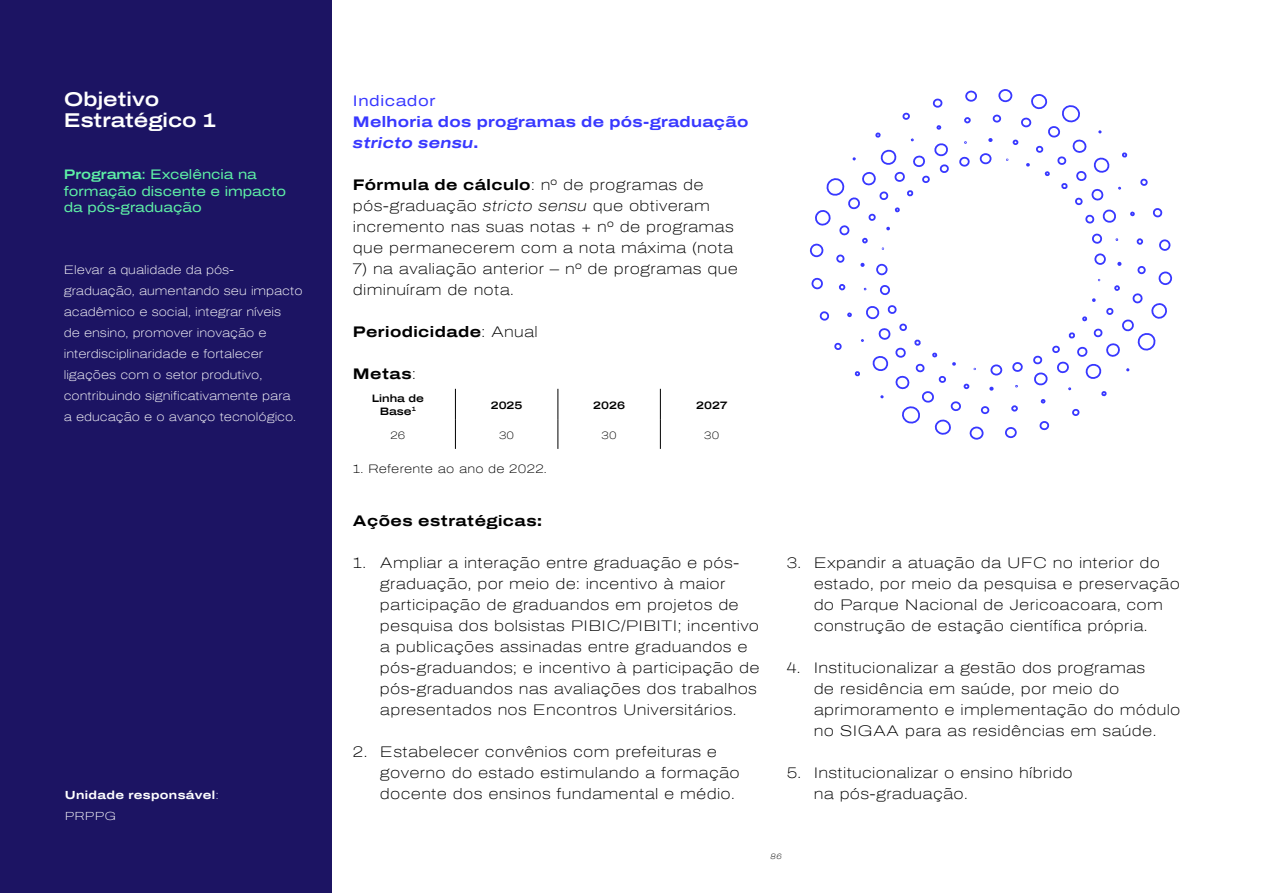
<style>
.page{position:relative;width:1263px;height:893px;background:#fff}
.page>*{position:absolute;margin:0;border:0;box-sizing:border-box;transform-origin:0 0}
.t1{font:600 19.5px/21px "Archivo Expanded";color:#fff}
.t2{font:100 15px/21px "Archivo Expanded";letter-spacing:.02em;color:#000}
.t3{font:700 15px/21px "Archivo Expanded";letter-spacing:.02em;color:#3838ff}
.t4{font:700 15px "Archivo Expanded";letter-spacing:.03em;color:#000}
.t5{font:15px "Archivo Expanded";letter-spacing:.04em;color:#3838ff}
.t6{font:13.5px/16.5px "Archivo Expanded";color:#5ef0a6}
.t7{font:100 12px/21px "Archivo Expanded";color:#fff}
.t8{font:100 12px "Archivo Expanded";letter-spacing:.02em;color:#000}
.t9{font:700 11.55px/21px "Archivo Expanded";letter-spacing:.03em;color:#fff}
.t10{font:600 10.5px/12.6px "Archivo Expanded";color:#000;text-align:center}
.t11{font:100 10.5px "Archivo Expanded";color:#000}
.t12{font:italic 100 7.5px "Archivo Expanded";color:#000}
.s1{font-weight:600}
.s2{font-weight:100}
.s3{font-style:italic}
.s4{font-weight:700}
</style>
<div class="page">
<div style="left:0;top:0;width:331px;height:893px;background:#1c1463"></div>
<hr style="left:455px;top:389px;width:1px;height:30px;background:#000">
<hr style="left:557px;top:389px;width:1px;height:30px;background:#000">
<hr style="left:660px;top:389px;width:1px;height:30px;background:#000">
<hr style="left:455px;top:419px;width:1px;height:30px;background:#000">
<hr style="left:557px;top:419px;width:1px;height:30px;background:#000">
<hr style="left:660px;top:419px;width:1px;height:30px;background:#000">
<div style="left:990px;top:364px;width:12px;height:12px;border:2px solid #3838ff;border-radius:50%"></div>
<svg style="left:1012px;top:362px;width:11px;height:10px"></svg>
<div style="left:876px;top:264px;width:12px;height:11px;border:2px solid #3838ff;border-radius:50%"></div>
<svg style="left:880px;top:285px;width:9px;height:11px"></svg>
<div style="left:979px;top:153px;width:12px;height:11px;border:2px solid #3838ff;border-radius:50%"></div>
<svg style="left:959px;top:156px;width:11px;height:11px"></svg>
<div style="left:1094px;top:253px;width:12px;height:12px;border:2px solid #3838ff;border-radius:50%"></div>
<svg style="left:1092px;top:233px;width:11px;height:11px"></svg>
<svg style="left:1117px;top:262px;width:4px;height:4px"></svg>
<svg style="left:989px;top:387px;width:4px;height:4px"></svg>
<svg style="left:860px;top:263px;width:4px;height:4px"></svg>
<svg style="left:988px;top:138px;width:4px;height:4px"></svg>
<div style="left:1137px;top:266px;width:9px;height:8px;border:2px solid #3838ff;border-radius:50%"></div>
<div style="left:1136px;top:238px;width:7px;height:7px;border:2px solid #3838ff;border-radius:50%"></div>
<div style="left:981px;top:406px;width:8px;height:8px;border:2px solid #3838ff;border-radius:50%"></div>
<div style="left:1011px;top:405px;width:7px;height:7px;border:2px solid #3838ff;border-radius:50%"></div>
<div style="left:836px;top:254px;width:8px;height:9px;border:2px solid #3838ff;border-radius:50%"></div>
<div style="left:839px;top:284px;width:6px;height:7px;border:2px solid #3838ff;border-radius:50%"></div>
<div style="left:993px;top:115px;width:8px;height:8px;border:2px solid #3838ff;border-radius:50%"></div>
<div style="left:964px;top:117px;width:7px;height:7px;border:2px solid #3838ff;border-radius:50%"></div>
<div style="left:1158px;top:271px;width:14px;height:14px;border:2px solid #3838ff;border-radius:50%"></div>
<div style="left:1159px;top:239px;width:12px;height:12px;border:2px solid #3838ff;border-radius:50%"></div>
<div style="left:969px;top:426px;width:15px;height:14px;border:2px solid #3838ff;border-radius:50%"></div>
<div style="left:1005px;top:427px;width:12px;height:11px;border:2px solid #3838ff;border-radius:50%"></div>
<svg style="left:1033px;top:278px;width:134px;height:153px"></svg>
<div style="left:810px;top:243px;width:14px;height:14px;border:2px solid #3838ff;border-radius:50%"></div>
<div style="left:811px;top:278px;width:12px;height:12px;border:2px solid #3838ff;border-radius:50%"></div>
<svg style="left:819px;top:305px;width:158px;height:130px"></svg>
<svg style="left:1005px;top:94px;width:158px;height:130px"></svg>
<div style="left:998px;top:89px;width:15px;height:13px;border:2px solid #3838ff;border-radius:50%"></div>
<div style="left:965px;top:90px;width:12px;height:12px;border:2px solid #3838ff;border-radius:50%"></div>
<svg style="left:814px;top:98px;width:135px;height:152px"></svg>
<h1 class="t1" style="left:64px;top:88px;width:154px">Objetivo<br>Estratégico 1</h1>
<p class="t6" style="left:64px;top:166px;width:224px"><span class="s1">Programa</span>: Excelência na formação discente e impacto da pós-graduação</p>
<p class="t7" style="left:64px;top:259px;width:240px">Elevar a qualidade da pós&shy;graduação, aumentando seu impacto acadêmico e social, integrar níveis<br>de ensino, promover inovação e interdisciplinaridade e fortalecer ligações com o setor produtivo, contribuindo significativamente para<br>a educação e o avanço tecnológico.</p>
<p class="t9" style="left:65px;top:784px;width:155px">Unidade responsável<span class="s2">:<br>PRPPG</span></p>
<p class="t5" style="left:353px;top:89px;width:84px">Indicador</p>
<p class="t3" style="left:353px;top:111px;width:397px">Melhoria dos programas de pós-graduação <span class="s3">stricto sensu</span>.</p>
<p class="t2" style="left:353px;top:174px;width:382px"><span class="s4">Fórmula de cálculo</span>: nº de programas de pós-graduação <span class="s3">stricto sensu</span> que obtiveram incremento nas suas notas + nº de programas que permanecerem com a nota máxima (nota</p>
<p class="t2" style="left:353px;top:258px;width:386px">7) na avaliação anterior – nº de programas que diminuíram de nota.</p>
<p class="t4" style="left:353px;top:320px;width:186px">Periodicidade<span class="s2">: Anual</span></p>
<p class="t4" style="left:353px;top:362px;width:64px">Metas<span class="s2">:</span></p>
<p class="t10" style="left:372px;top:392px;width:54px">Linha de<br>Base<sup>1</sup></p>
<p class="t10" style="left:491px;top:399px;width:33px">2025</p>
<p class="t10" style="left:593px;top:399px;width:33px">2026</p>
<p class="t10" style="left:696px;top:399px;width:33px">2027</p>
<p class="t11" style="left:390px;top:427px;width:16px">26</p>
<p class="t11" style="left:499px;top:427px;width:16px">30</p>
<p class="t11" style="left:602px;top:427px;width:16px">30</p>
<p class="t11" style="left:704px;top:427px;width:16px">30</p>
<p class="t8" style="left:353px;top:460px;width:195px">1. Referente ao ano de 2022.</p>
<p class="t4" style="left:353px;top:509px;width:190px">Ações estratégicas:</p>
<p class="t2" style="left:380px;top:552px;width:381px;text-indent:-27px">1. Ampliar a interação entre graduação e pós&shy;graduação, por meio de: incentivo à maior participação de graduandos em projetos de pesquisa dos bolsistas PIBIC/PIBITI; incentivo a publicações assinadas entre graduandos e pós-graduandos; e incentivo à participação de pós-graduandos nas avaliações dos trabalhos apresentados nos Encontros Universitários.</p>
<p class="t2" style="left:380px;top:741px;width:361px;text-indent:-27px">2. Estabelecer convênios com prefeituras e governo do estado estimulando a formação docente dos ensinos fundamental e médio.</p>
<p class="t2" style="left:814px;top:552px;width:368px;text-indent:-27px">3. Expandir a atuação da UFC no interior do estado, por meio da pesquisa e preservação do Parque Nacional de Jericoacoara, com construção de estação científica própria.</p>
<p class="t2" style="left:814px;top:657px;width:368px;text-indent:-27px">4. Institucionalizar a gestão dos programas<br>de residência em saúde, por meio do aprimoramento e implementação do módulo no SIGAA para as residências em saúde.</p>
<p class="t2" style="left:814px;top:762px;width:261px;text-indent:-27px">5. Institucionalizar o ensino híbrido na pós-graduação.</p>
<p class="t12" style="left:770px;top:851px;width:13px">86</p>
</div>
